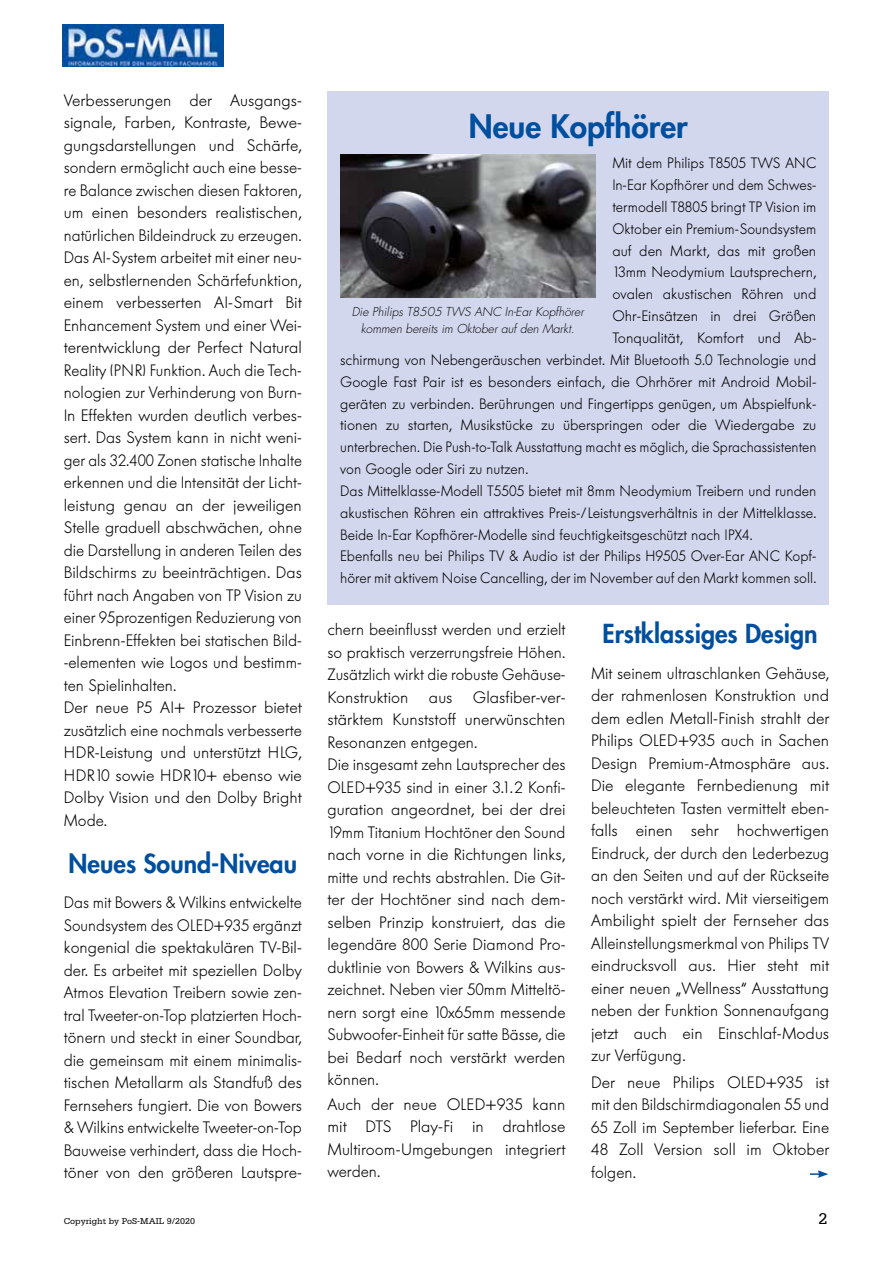
<style>
.page{position:relative;width:893px;height:1263px;background:#fff}
.page>*{position:absolute;margin:0;border:0;box-sizing:border-box;transform-origin:0 0}
.t1{font:800 31.5px "Futura";color:#004f9f}
.t2{font:800 25.5px "Futura";color:#004f9f}
.t3{font:300 16.5px/22.5px "Futura BQ";color:#000;text-align:justify}
.t4{font:16.5px "Serifa";color:#000}
.t5{font:300 15px "Futura BQ";color:#000}
.t6{font:300 15px "Futura BQ";color:#000;scale:.95 1}
.t7{font:italic 300 12px/16.5px "Futura";color:#000;text-align:center}
.t8{font:9px "Serifa";color:#000}
</style>
<div class="page">
<img style="left:63px;top:25px;width:160px;height:42px">
<div style="left:327px;top:91px;width:502px;height:513px;background:#d3d7ee"></div>
<img style="left:340px;top:154px;width:255px;height:144px">
<svg style="left:810px;top:1170px;width:18px;height:8px"></svg>
<p class="t3" style="left:64px;top:89px;width:240px;text-align:left">Verbesserungen der Ausgangs&shy;signale, Farben, Kontraste, Bewe&shy;gungsdarstellungen und Schärfe, sondern ermöglicht auch eine besse&shy;re Balance zwischen diesen Faktoren, um einen besonders realistischen, natürlichen Bildeindruck zu erzeugen.<br>Das AI-System arbeitet mit einer neu&shy;en, selbstlernenden Schärfefunktion, einem verbesserten AI-Smart Bit Enhancement System und einer Wei&shy;terentwicklung der Perfect Natural Reality (PNR) Funktion. Auch die Tech&shy;nologien zur Verhinderung von Burn-In Effekten wurden deutlich verbes&shy;sert. Das System kann in nicht weni&shy;ger als 32.400 Zonen statische Inhalte erkennen und die Intensität der Licht&shy;leistung genau an der jeweiligen Stelle graduell abschwächen, ohne die Darstellung in anderen Teilen des Bildschirms zu beeinträchtigen. Das führt nach Angaben von TP Vision zu einer 95prozentigen Reduzierung von Einbrenn-Effekten bei statischen Bild--elementen wie Logos und bestimm&shy;ten Spielinhalten.<br>Der neue P5 AI+ Prozessor bietet zusätzlich eine nochmals verbesserte HDR-Leistung und unterstützt HLG, HDR10 sowie HDR10+ ebenso wie Dolby Vision und den Dolby Bright Mode.</p>
<h2 class="t2" style="left:69px;top:846px;width:230px">Neues Sound-Niveau</h2>
<p class="t3" style="left:64px;top:891px;width:240px">Das mit Bowers &amp; Wilkins entwickelte Soundsystem des OLED+935 ergänzt kongenial die spektakulären TV-Bil&shy;der. Es arbeitet mit speziellen Dolby Atmos Elevation Treibern sowie zen&shy;tral Tweeter-on-Top platzierten Hoch&shy;tönern und steckt in einer Soundbar, die gemeinsam mit einem minimalis&shy;tischen Metallarm als Standfuß des Fernsehers fungiert. Die von Bowers &amp; Wilkins entwickelte Tweeter-on-Top Bauweise verhindert, dass die Hoch&shy;töner von den größeren Lautspre-</p>
<h1 class="t1" style="left:469px;top:105px;width:220px">Neue Kopfhörer</h1>
<p class="t5" style="left:612px;top:154px;width:206px">Mit dem Philips T8505 TWS ANC</p>
<p class="t5" style="left:612px;top:176px;width:206px">In-Ear Kopfhörer und dem Schwes-</p>
<p class="t5" style="left:612px;top:198px;width:206px">termodell T8805 bringt TP Vision im</p>
<p class="t5" style="left:612px;top:220px;width:206px">Oktober ein Premium-Soundsystem</p>
<p class="t5" style="left:612px;top:242px;width:206px">auf den Markt, das mit großen</p>
<p class="t5" style="left:612px;top:263px;width:206px">13mm Neodymium Lautsprechern,</p>
<p class="t5" style="left:612px;top:285px;width:206px">ovalen akustischen Röhren und</p>
<p class="t5" style="left:612px;top:307px;width:206px">Ohr-Einsätzen in drei Größen</p>
<p class="t5" style="left:612px;top:329px;width:206px">Tonqualität, Komfort und Ab-</p>
<p class="t5" style="left:340px;top:351px;width:478px">schirmung von Nebengeräuschen verbindet. Mit Bluetooth 5.0 Technologie und</p>
<p class="t5" style="left:340px;top:373px;width:478px">Google Fast Pair ist es besonders einfach, die Ohrhörer mit Android Mobil-</p>
<p class="t5" style="left:340px;top:395px;width:478px">geräten zu verbinden. Berührungen und Fingertipps genügen, um Abspielfunk-</p>
<p class="t5" style="left:340px;top:416px;width:478px">tionen zu starten, Musikstücke zu überspringen oder die Wiedergabe zu</p>
<p class="t6" style="left:340px;top:438px;width:503px">unterbrechen. Die Push-to-Talk Ausstattung macht es möglich, die Sprachassistenten</p>
<p class="t5" style="left:340px;top:460px;width:190px">von Google oder Siri zu nutzen.</p>
<p class="t5" style="left:340px;top:482px;width:478px">Das Mittelklasse-Modell T5505 bietet mit 8mm Neodymium Treibern und runden</p>
<p class="t5" style="left:340px;top:504px;width:478px">akustischen Röhren ein attraktives Preis-/Leistungsverhältnis in der Mittelklasse.</p>
<p class="t5" style="left:340px;top:526px;width:414px">Beide In-Ear Kopfhörer-Modelle sind feuchtigkeitsgeschützt nach IPX4.</p>
<p class="t5" style="left:340px;top:547px;width:477px">Ebenfalls neu bei Philips TV &amp; Audio ist der Philips H9505 Over-Ear ANC Kopf-</p>
<p class="t5" style="left:340px;top:569px;width:478px">hörer mit aktivem Noise Cancelling, der im November auf den Markt kommen soll.</p>
<p class="t7" style="left:352px;top:304px;width:233px">Die Philips T8505 TWS ANC In-Ear Kopfhörer kommen bereits im Oktober auf den Markt.</p>
<p class="t3" style="left:327px;top:618px;width:240px;text-align:left">chern beeinflusst werden und erzielt so praktisch verzerrungsfreie Höhen.<br>Zusätzlich wirkt die robuste Gehäuse-Konstruktion aus Glasfiber-ver&shy;stärktem Kunststoff unerwünschten Resonanzen entgegen.<br>Die insgesamt zehn Lautsprecher des OLED+935 sind in einer 3.1.2 Konfi&shy;guration angeordnet, bei der drei 19mm Titanium Hochtöner den Sound nach vorne in die Richtungen links, mitte und rechts abstrahlen. Die Git&shy;ter der Hochtöner sind nach dem&shy;selben Prinzip konstruiert, das die legendäre 800 Serie Diamond Pro&shy;duktlinie von Bowers &amp; Wilkins aus&shy;zeichnet. Neben vier 50mm Mitteltö&shy;nern sorgt eine 10x65mm messende Subwoofer-Einheit für satte Bässe, die bei Bedarf noch verstärkt werden können.</p>
<p class="t3" style="left:327px;top:1093px;width:240px">Auch der neue OLED+935 kann mit DTS Play-Fi in drahtlose Multiroom-Umgebungen integriert werden.</p>
<h2 class="t2" style="left:602px;top:617px;width:217px">Erstklassiges Design</h2>
<p class="t3" style="left:591px;top:662px;width:240px">Mit seinem ultraschlanken Gehäuse, der rahmenlosen Konstruktion und dem edlen Metall-Finish strahlt der Philips OLED+935 auch in Sachen Design Premium-Atmosphäre aus.<br>Die elegante Fernbedienung mit beleuchteten Tasten vermittelt eben&shy;falls einen sehr hochwertigen Eindruck, der durch den Lederbezug an den Seiten und auf der Rückseite noch verstärkt wird. Mit vierseitigem Ambilight spielt der Fernseher das Alleinstellungsmerkmal von Philips TV eindrucksvoll aus. Hier steht mit einer neuen „Wellness“ Ausstattung neben der Funktion Sonnenaufgang jetzt auch ein Einschlaf-Modus zur Verfügung.</p>
<p class="t3" style="left:591px;top:1071px;width:240px">Der neue Philips OLED+935 ist mit den Bildschirmdiagonalen 55 und 65 Zoll im September lieferbar. Eine 48 Zoll Version soll im Oktober folgen.</p>
<p class="t8" style="left:64px;top:1216px;width:133px">Copyright by PoS-MAIL 9/2020</p>
<p class="t4" style="left:818px;top:1210px;width:11px">2</p>
</div>
